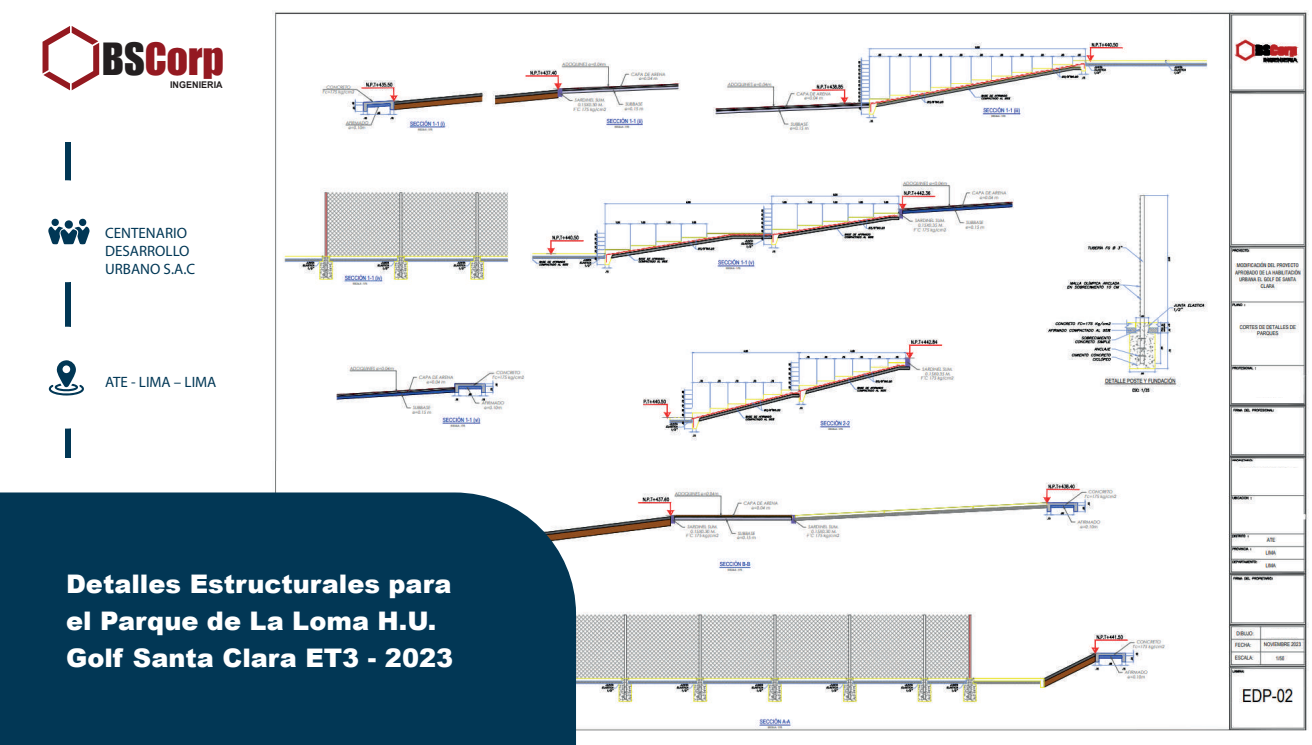
<style>
.page{position:relative;width:1312px;height:745px;background:#fff}
.page>*{position:absolute;margin:0;border:0;box-sizing:border-box;transform-origin:0 0}
.t1{font:45.38px "Impact LT Std";letter-spacing:.01em;color:#941921}
.t2{font:900 25.62px/36.8px "Arial";color:#fff}
.t3{font:15px/18px "Myriad Pro";color:#013755}
.t4{font:700 9.25px "Arial";letter-spacing:.005em;color:#231f20}
.s1{color:#231f20}
</style>
<div class="page">
<img style="left:274px;top:10px;width:1034px;height:721px">
<div style="left:1235px;top:371px;width:64px;height:25px;background:#fff"></div>
<div style="left:1233px;top:467px;width:66px;height:20px;background:#fff"></div>
<div style="left:1247px;top:509px;width:42px;height:15px;background:#fff"></div>
<div style="left:1264px;top:628px;width:34px;height:8px;background:#fff"></div>
<div style="left:874px;top:442px;width:8px;height:8px;background:#fff;border-radius:50%"></div>
<svg style="left:887px;top:444px;width:4px;height:4px"></svg>
<div style="left:65px;top:142px;width:5px;height:315px;background:#013755"></div>
<div style="left:15px;top:180px;width:102px;height:102px;background:#fff;border-radius:50%"></div>
<div style="left:15px;top:326px;width:102px;height:102px;background:#fff;border-radius:50%"></div>
<svg style="left:48px;top:360px;width:36px;height:35px"></svg>
<svg style="left:48px;top:226px;width:42px;height:18px"></svg>
<div style="left:65px;top:220px;width:8px;height:8px;background:#013755;border-radius:50%"></div>
<svg style="left:51px;top:218px;width:8px;height:8px"></svg>
<div style="left:79px;top:218px;width:7px;height:8px;background:#013755;border-radius:50%"></div>
<svg style="left:42px;top:26px;width:57px;height:64px"></svg>
<div style="left:0;top:492px;width:576px;height:252px;background:#023755"></div>
<h1 class="t1" style="left:102px;top:32px;width:123px"><span class="s1">BS</span>Corp</h1>
<p class="t4" style="left:170px;top:78px;width:54px">INGENIERIA</p>
<p class="t3" style="left:105px;top:223px;width:91px">CENTENARIO<br>DESARROLLO<br>URBANO S.A.C</p>
<p class="t3" style="left:105px;top:372px;width:113px">ATE - LIMA – LIMA</p>
<p class="t2" style="left:66px;top:564px;width:388px">Detalles Estructurales para el Parque de La Loma H.U.<br>Golf Santa Clara ET3 - 2023</p>
</div>
